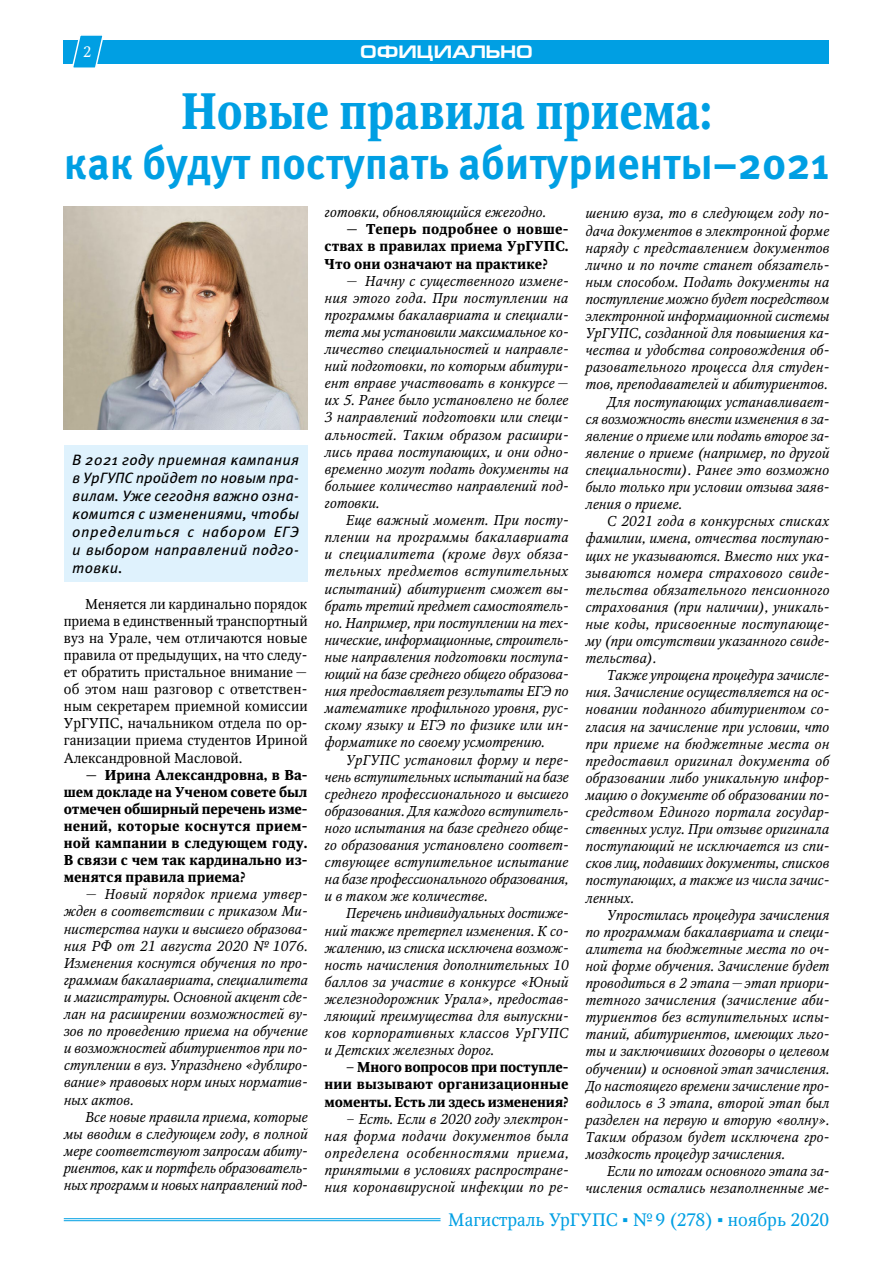
<style>
.page{position:relative;width:893px;height:1263px;background:#fff}
.page>*{position:absolute;margin:0;border:0;box-sizing:border-box;transform-origin:0 0}
.Заголовок_первого_ур{font:700 51px "Octava";color:#009fe3;scale:.88 1}
.Заголовок_второго_ур{font:700 45px "Meta Pro";color:#009fe3;scale:.95 1}
.t1{font:18px "Octava";color:#009fe3}
.рубрика{font:700 18px "Europe Ext";color:#fff}
.лид{font:italic 15px/18px "Meta Pro";letter-spacing:.01em;color:#000;text-align:justify}
.t2{font:15px "Octava";color:#fff}
.осн{font:italic 14.25px/17.1px "Octava";color:#000;text-align:justify}
.осн-2{font:700 14.25px/17.1px "Octava";color:#000;text-align:justify}
.осн-3{font:14.25px/17.1px "Octava";color:#000;text-align:justify}
.s1{font-family:"Georgia"}
</style>
<div class="page">
<hr style="left:64px;top:1218px;width:377px;height:1px;background:#009fe3">
<hr style="left:64px;top:1220px;width:377px;height:1px;background:#009fe3">
<div style="left:64px;top:40px;width:765px;height:24px;background:#009fe3"></div>
<svg style="left:72px;top:35px;width:31px;height:33px"></svg>
<div style="left:64px;top:445px;width:244px;height:136px;background:#dff2fd"></div>
<img style="left:64px;top:206px;width:244px;height:223px">
<p class="рубрика" style="left:363px;top:42px;width:167px">ЮБИЛЕЙ ФЭУ</p>
<p class="Заголовок_первого_ур" style="left:181px;top:80px;width:605px">Новые правила приема:</p>
<p class="Заголовок_второго_ур" style="left:64px;top:134px;width:807px">как будут поступать абитуриенты–2021</p>
<p class="t2" style="left:83px;top:43px;width:10px">2</p>
<p class="рубрика" style="left:360px;top:42px;width:174px">ОФИЦИАЛЬНО</p>
<p class="лид" style="left:72px;top:451px;width:228px">В 2021 году приемная кампания в УрГУПС пройдет по новым пра&shy;вилам. Уже сегодня важно озна&shy;комится с изменениями, чтобы определиться с набором ЕГЭ и выбором направлений подго&shy;товки.</p>
<p class="осн-3" style="left:64px;top:595px;width:245px;text-indent:21px">Меняется ли кардинально порядок приема в единственный транспортный вуз на Урале, чем отличаются новые правила от предыдущих, на что следу&shy;ет обратить пристальное внимание— об этом наш разговор с ответствен&shy;ным секретарем приемной комиссии УрГУПС, начальником отдела по ор&shy;ганизации приема студентов Ириной Александровной Масловой.</p>
<p class="осн-2" style="left:64px;top:766px;width:245px;text-indent:21px">— Ирина Александровна, в Ва&shy;шем докладе на Ученом совете был отмечен обширный перечень изме&shy;нений, которые коснутся прием&shy;ной кампании в следующем году.<br>В связи с чем так кардинально из&shy;менятся правила приема?</p>
<p class="осн" style="left:64px;top:886px;width:245px;text-indent:21px">— Новый порядок приема утвер&shy;жден в соответствии с приказом Ми&shy;нистерства науки и высшего образова&shy;ния РФ от 21 августа 2020 № 1076.<br>Изменения коснутся обучения по про&shy;граммам бакалавриата, специалитета и магистратуры. Основной акцент сде&shy;лан на расширении возможностей ву&shy;зов по проведению приема на обучение и возможностей абитуриентов при по&shy;ступлении в вуз. Упразднено «дублиро&shy;вание» правовых норм иных норматив&shy;ных актов.</p>
<p class="осн" style="left:64px;top:1108px;width:245px;text-indent:21px">Все новые правила приема, которые мы вводим в следующем году, в полной мере соответствуют запросам абиту&shy;риентов, как и портфель образователь&shy;ных программ и новых направлений под-</p>
<p class="осн" style="left:325px;top:204px;width:223px">готовки, обновляющийся ежегодно.</p>
<p class="осн-2" style="left:325px;top:221px;width:245px;text-indent:21px">— Теперь подробнее о новше&shy;ствах в правилах приема УрГУПС.<br>Что они означают на практике?</p>
<p class="осн" style="left:325px;top:272px;width:245px;text-indent:21px">— Начну с существенного измене&shy;ния этого года. При поступлении на программы бакалавриата и специали&shy;тета мы установили максимальное ко&shy;личество специальностей и направле&shy;ний подготовки, по которым абитури&shy;ент вправе участвовать в конкурсе — их 5. Ранее было установлено не более 3 направлений подготовки или специ&shy;альностей. Таким образом расшири&shy;лись права поступающих, и они одно&shy;временно могут подать документы на большее количество направлений под&shy;готовки.</p>
<p class="осн" style="left:325px;top:512px;width:245px;text-indent:21px">Еще важный момент. При посту&shy;плении на программы бакалавриата и специалитета (кроме двух обяза&shy;тельных предметов вступительных испытаний) абитуриент сможет вы&shy;брать третий предмет самостоятель&shy;но. Например, при поступлении на тех&shy;нические, информационные, строитель&shy;ные направления подготовки поступа&shy;ющий на базе среднего общего образова&shy;ния предоставляет результаты ЕГЭ по математике профильного уровня, рус&shy;скому языку и ЕГЭ по физике или ин&shy;форматике по своему усмотрению.</p>
<p class="осн" style="left:325px;top:751px;width:245px;text-indent:21px">УрГУПС установил форму и пере&shy;чень вступительных испытаний на базе среднего профессионального и высшего образования. Для каждого вступитель&shy;ного испытания на базе среднего обще&shy;го образования установлено соответ&shy;ствующее вступительное испытание на базе профессионального образования, и в таком же количестве.</p>
<p class="осн" style="left:325px;top:905px;width:245px;text-indent:21px">Перечень индивидуальных достиже&shy;ний также претерпел изменения. К со&shy;жалению, из списка исключена возмож&shy;ность начисления дополнительных 10 баллов за участие в конкурсе «Юный железнодорожник Урала», предостав&shy;ляющий преимущества для выпускни&shy;ков корпоративных классов УрГУПС и Детских железных дорог.</p>
<p class="осн-2" style="left:325px;top:1059px;width:245px;text-indent:21px">– Много вопросов при поступле&shy;нии вызывают организационные моменты. Есть ли здесь изменения?</p>
<p class="осн" style="left:325px;top:1110px;width:245px;text-indent:21px">– Есть. Если в 2020 году электрон&shy;ная форма подачи документов была определена особенностями приема, принятыми в условиях распростране&shy;ния коронавирусной инфекции по ре-</p>
<p class="осн" style="left:585px;top:205px;width:245px">шению вуза, то в следующем году по&shy;дача документов в электронной форме наряду с представлением документов лично и по почте станет обязатель&shy;ным способом. Подать документы на поступление можно будет посредством электронной информационной системы УрГУПС, созданной для повышения ка&shy;чества и удобства сопровождения об&shy;разовательного процесса для студен&shy;тов, преподавателей и абитуриентов.</p>
<p class="осн" style="left:585px;top:393px;width:245px;text-indent:21px">Для поступающих устанавливает&shy;ся возможность внести изменения в за&shy;явление о приеме или подать второе за&shy;явление о приеме (например, по другой специальности). Ранее это возможно было только при условии отзыва заяв&shy;ления о приеме.</p>
<p class="осн" style="left:585px;top:513px;width:245px;text-indent:21px">С 2021 года в конкурсных списках фамилии, имена, отчества поступаю&shy;щих не указываются. Вместо них ука&shy;зываются номера страхового свиде&shy;тельства обязательного пенсионного страхования (при наличии), уникаль&shy;ные коды, присвоенные поступающе&shy;му (при отсутствии указанного свиде&shy;тельства).</p>
<p class="осн" style="left:585px;top:667px;width:245px;text-indent:21px">Также упрощена процедура зачисле&shy;ния. Зачисление осуществляется на ос&shy;новании поданного абитуриентом со&shy;гласия на зачисление при условии, что при приеме на бюджетные места он предоставил оригинал документа об образовании либо уникальную инфор&shy;мацию о документе об образовании по&shy;средством Единого портала государ&shy;ственных услуг. При отзыве оригинала поступающий не исключается из спи&shy;сков лиц, подавших документы, списков поступающих, а также из числа зачис&shy;ленных.</p>
<p class="осн" style="left:585px;top:906px;width:245px;text-indent:21px">Упростилась процедура зачисления по программам бакалавриата и специ&shy;алитета на бюджетные места по оч&shy;ной форме обучения. Зачисление будет проводиться в 2 этапа— этап приори&shy;тетного зачисления (зачисление аби&shy;туриентов без вступительных испы&shy;таний, абитуриентов, имеющих льго&shy;ты и заключивших договоры о целевом обучении) и основной этап зачисления.</p>
<p class="осн" style="left:585px;top:1077px;width:245px">До настоящего времени зачисление про&shy;водилось в 3 этапа, второй этап был разделен на первую и вторую «волну».<br>Таким образом будет исключена гро&shy;моздкость процедур зачисления.</p>
<p class="осн" style="left:585px;top:1163px;width:245px;text-align:right">Если по итогам основного этапа за&shy;числения остались незаполненные ме-</p>
<p class="t1" style="left:448px;top:1208px;width:382px">Магистраль УрГУПС <span class="s1">▪</span> №9 (278) <span class="s1">▪</span> ноябрь 2020</p>
</div>
